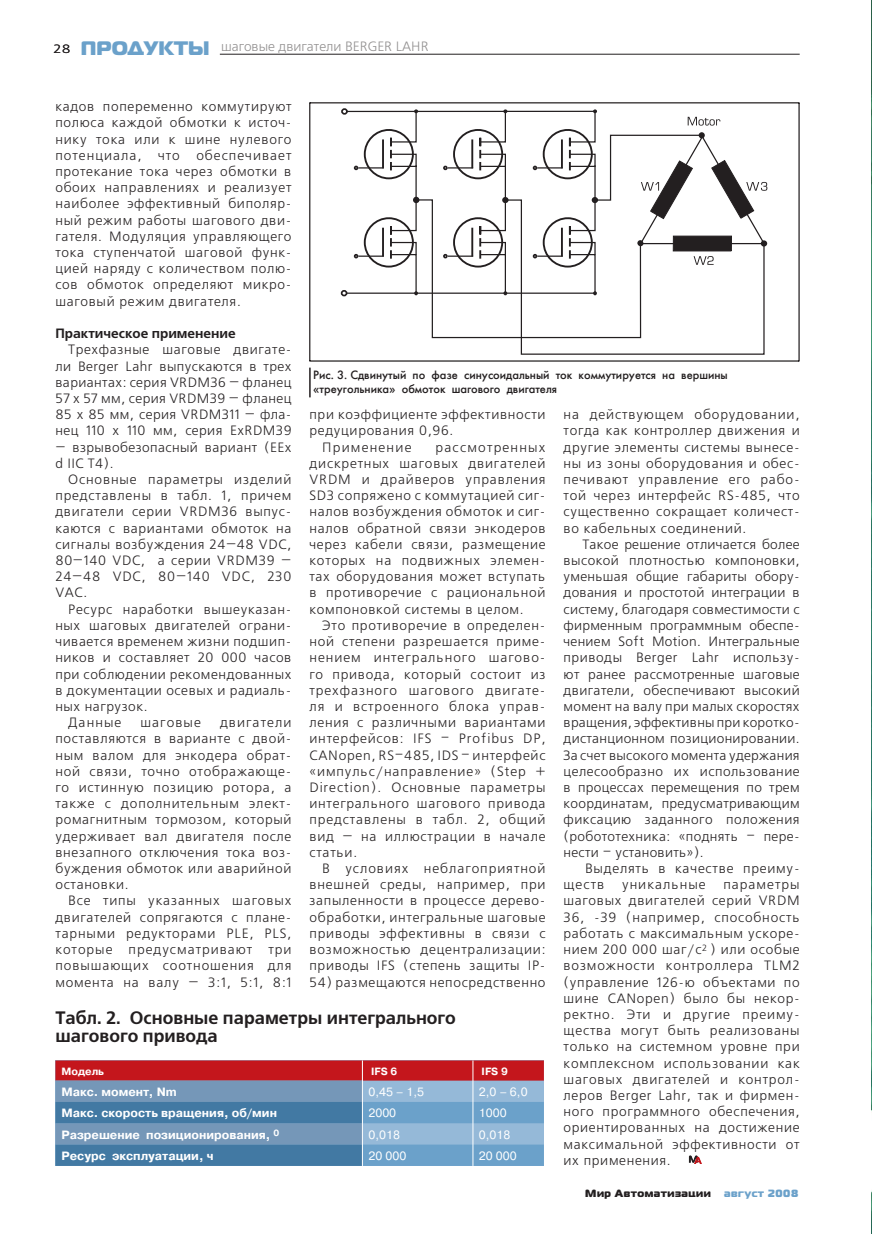
<style>
.page{position:relative;width:872px;height:1234px;background:#fff}
.page>*{position:absolute;margin:0;border:0;box-sizing:border-box;transform-origin:0 0}
.t1{font:700 18px/18px "Free Set C";letter-spacing:.005em;color:#231f20}
.t2{font:13.5px/16.2px "Free Set C";letter-spacing:.055em;color:#231f20;text-align:justify}
.t3{font:13.5px/16.2px "Free Set C";letter-spacing:.035em;color:#231f20}
.t4{font:13.5px "Free Set C";letter-spacing:.005em;color:#918f8f}
.t5{font:700 13.5px "Free Set C";letter-spacing:.005em;color:#231f20}
.t6{font:13.5px "Free Set C";letter-spacing:.095em;color:#231f20}
.t7{font:13.5px "Free Set C";letter-spacing:.08em;color:#231f20}
.t8{font:13.5px "Free Set C";letter-spacing:.085em;color:#231f20}
.t9{font:12px/14.4px "Futuris C";letter-spacing:.005em;color:#231f20}
.t10{font:700 12px "Pragmatica C";letter-spacing:.005em;color:#fff}
.t11{font:12px "Pragmatica C";letter-spacing:.005em;color:#fff}
.t12{font:12px "Free Set C";color:#231f20;scale:1.2 1}
.t13{font:10.5px "Magistral Black C";letter-spacing:.055em;color:#231f20}
.t14{font:700 10.5px "Pragmatica C";letter-spacing:.005em;color:#fff}
.t15{font:10.5px "Magistral Black C";letter-spacing:.055em;color:#6ba1ca}
.s1{font-family:"Magistral Black C";font-size:19.5px;color:#6ba1ca}
</style>
<div class="page">
<hr style="left:220px;top:54px;width:579px;height:1px;background:#231f20">
<svg style="left:689px;top:1155px;width:13px;height:8px"></svg>
<svg style="left:55px;top:1060px;width:489px;height:105px;background:#7b7e9d"></svg>
<hr style="left:309px;top:367px;width:2px;height:30px;background:#231f20">
<div style="left:364px;top:129px;width:50px;height:50px;border:2px solid #231f20;border-radius:50%"></div>
<svg style="left:354px;top:166px;width:30px;height:4px"></svg>
<hr style="left:382px;top:139px;width:2px;height:29px;background:#231f20">
<div style="left:364px;top:217px;width:50px;height:50px;border:2px solid #231f20;border-radius:50%"></div>
<hr style="left:358px;top:255px;width:26px;height:2px;background:#231f20">
<svg style="left:354px;top:254px;width:4px;height:4px"></svg>
<hr style="left:382px;top:228px;width:2px;height:28px;background:#231f20">
<hr style="left:347px;top:111px;width:248px;height:1px;background:#231f20">
<div style="left:341px;top:108px;width:7px;height:7px;border:2px solid #231f20;border-radius:50%"></div>
<hr style="left:346px;top:292px;width:249px;height:2px;background:#231f20">
<svg style="left:341px;top:290px;width:6px;height:6px"></svg>
<svg style="left:520px;top:339px;width:245px;height:16px"></svg>
<svg style="left:390px;top:109px;width:377px;height:230px"></svg>
<hr style="left:310px;top:102px;width:489px;height:1px;background:#231f20">
<hr style="left:798px;top:103px;width:1px;height:258px;background:#231f20">
<hr style="left:309px;top:360px;width:490px;height:1px;background:#231f20">
<hr style="left:309px;top:102px;width:1px;height:259px;background:#231f20">
<img style="left:871px;top:1px;width:1px;height:1231px">
<p class="t12" style="left:54px;top:43px;width:16px">28</p>
<p class="t4" style="left:81px;top:39px;width:349px"><span class="s1">ПРОДУКТЫ</span> шаговые двигатели BERGER LAHR</p>
<p class="t2" style="left:55px;top:99px;width:238px">кадов попеременно коммутируют полюса каждой обмотки к источ&shy;нику тока или к шине нулевого потенциала, что обеспечивает протекание тока через обмотки в обоих направлениях и реализует наиболее эффективный биполяр&shy;ный режим работы шагового дви&shy;гателя. Модуляция управляющего тока ступенчатой шаговой функ&shy;цией наряду с количеством полю&shy;сов обмоток определяют микро&shy;шаговый режим двигателя.</p>
<p class="t5" style="left:55px;top:326px;width:182px">Практическое применение</p>
<p class="t2" style="left:55px;top:342px;width:238px;text-indent:13px">Трехфазные шаговые двигате&shy;ли Berger Lahr выпускаются в трех вариантах: серия VRDM36 — фланец 57 х 57 мм, серия VRDM39 — фланец 85 х 85 мм, серия VRDM311 — фла&shy;нец 110 х 110 мм, серия ExRDM39</p>
<p class="t3" style="left:55px;top:439px;width:237px">— взрывобезопасный вариант (ЕEх d IIC T4).</p>
<p class="t2" style="left:55px;top:472px;width:237px;text-indent:13px">Основные параметры изделий представлены в табл. 1, причем двигатели серии VRDM36 выпус&shy;каются с вариантами обмоток на сигналы возбуждения 24—48 VDC, 80—140 VDC, а серии VRDM39 — 24—48 VDC, 80—140 VDC, 230<br>VAC.</p>
<p class="t2" style="left:68px;top:601px;width:225px">Ресурс наработки вышеуказан-</p>
<p class="t2" style="left:55px;top:617px;width:238px">ных шаговых двигателей ограни-</p>
<p class="t2" style="left:55px;top:634px;width:237px">чивается временем жизни подшип-</p>
<p class="t2" style="left:55px;top:650px;width:237px">ников и составляет 20 000 часов</p>
<p class="t2" style="left:55px;top:666px;width:237px">при соблюдении рекомендованных</p>
<p class="t2" style="left:55px;top:682px;width:237px">в документации осевых и радиаль-</p>
<p class="t2" style="left:55px;top:698px;width:94px">ных нагрузок.</p>
<p class="t2" style="left:68px;top:715px;width:55px">Данные</p>
<p class="t8" style="left:140px;top:715px;width:62px">шаговые</p>
<p class="t9" style="left:313px;top:367px;width:416px">Рис. 3. Сдвинутый по фазе синусоидальный ток коммутируется на вершины «треугольника» обмоток шагового двигателя</p>
<p class="t2" style="left:563px;top:407px;width:238px">на действующем оборудовании, тогда как контроллер движения и другие элементы системы вынесе&shy;ны из зоны оборудования и обес&shy;печивают управление его рабо&shy;той через интерфейс RS-485, что существенно сокращает количест&shy;во кабельных соединений.</p>
<p class="t2" style="left:563px;top:536px;width:238px;text-indent:19px">Такое решение отличается более высокой плотностью компоновки, уменьшая общие габариты обору&shy;дования и простотой интеграции в систему, благодаря совместимости с фирменным программным обеспе&shy;чением Soft Motion. Интегральные приводы Berger Lahr использу&shy;ют ранее рассмотренные шаговые двигатели, обеспечивают высокий момент на валу при малых скоростях вращения, эффективныпри коротко&shy;дистанционном позиционировании.<br>За счет высокого момента удержания целесообразно их использование в процессах перемещения по трем координатам, предусматривающим фиксацию заданного положения (робототехника: «поднять – пере&shy;нести – установить»).</p>
<p class="t2" style="left:563px;top:860px;width:238px;text-indent:21px">Выделять в качестве преиму&shy;ществ</p>
<p class="t2" style="left:309px;top:407px;width:237px">при коэффициенте эффективности</p>
<p class="t2" style="left:309px;top:423px;width:145px">редуцирования 0,96.</p>
<p class="t6" style="left:322px;top:439px;width:91px">Применение</p>
<p class="t2" style="left:309px;top:439px;width:237px;text-indent:126px">рассмотренных дискретных шаговых двигателей VRDM и драйверов управления SD3 сопряжено с коммутацией сиг&shy;налов возбуждения обмоток и сиг&shy;налов обратной связи энкодеров через кабели связи, размещение которых на подвижных элемен&shy;тах оборудования может вступать в противоречие с рациональной компоновкой системы в целом.</p>
<p class="t2" style="left:309px;top:617px;width:237px;text-indent:13px">Это противоречие в определен&shy;ной степени разрешается приме&shy;нением интегрального шагово&shy;го привода, который состоит из трехфазного шагового двигате&shy;ля и встроенного блока управ&shy;ления с различными вариантами интерфейсов: IFS – Profibus DP, CANopen, RS–485, IDS – интерфейс «импульс/направление» (Step + Direction). Основные параметры интегрального шагового привода представлены в табл. 2, общий вид — на иллюстрации в начале статьи.</p>
<p class="t2" style="left:309px;top:860px;width:237px;text-indent:13px">В условиях неблагоприятной внешней среды, например, при запыленности в процессе дерево&shy;обработки, интегральные шаговые приводы эффективны в связи с возможностью децентрализации: приводы IFS (степень защиты IP-</p>
<p class="t2" style="left:309px;top:974px;width:237px">54) размещаются непосредственно</p>
<p class="t2" style="left:55px;top:715px;width:238px;text-indent:165px">двигатели поставляются в варианте с двой&shy;ным валом для энкодера обрат&shy;ной связи, точно отображающе&shy;го истинную позицию ротора, а также с дополнительным элект&shy;ромагнитным тормозом, который удерживает вал двигателя после внезапного отключения тока воз&shy;буждения обмоток или аварийной остановки.</p>
<p class="t2" style="left:55px;top:893px;width:238px;text-indent:13px">Все типы указанных шаговых двигателей сопрягаются с плане&shy;тарными редукторами PLE, PLS, которые предусматривают три повышающих соотношения для момента на валу — 3:1, 5:1, 8:1</p>
<p class="t2" style="left:563px;top:877px;width:238px;text-indent:160px">параметры шаговых двигателей серий VRDM 36, -39 (например, способность работать с максимальным ускоре&shy;нием 200 000 шаг/с<sup>2</sup> ) или особые возможности контроллера TLM2 (управление 126-ю объектами по шине CANopen) было бы некор&shy;ректно. Эти и другие преиму&shy;щества могут быть реализованы только на системном уровне при комплексном использовании как шаговых двигателей и контрол&shy;леров Berger Lahr, так и фирмен&shy;ного программного обеспечения, ориентированных на достижение максимальной эффективности от их применения.</p>
<p class="t7" style="left:622px;top:877px;width:85px">уникальные</p>
<h1 class="t1" style="left:55px;top:1009px;width:402px">Табл. 2. Основные параметры интегрального шагового привода</h1>
<p class="t14" style="left:61px;top:1064px;width:44px">Модель</p>
<p class="t14" style="left:371px;top:1064px;width:28px">IFS 6</p>
<p class="t14" style="left:482px;top:1064px;width:28px">IFS 9</p>
<p class="t10" style="left:61px;top:1084px;width:117px">Макс. момент, Nm</p>
<p class="t11" style="left:368px;top:1084px;width:57px">0,45 – 1,5</p>
<p class="t11" style="left:479px;top:1084px;width:50px">2,0 – 6,0</p>
<p class="t10" style="left:61px;top:1106px;width:217px">Макс. скорость вращения, об/мин</p>
<p class="t11" style="left:368px;top:1106px;width:29px">2000</p>
<p class="t11" style="left:479px;top:1106px;width:29px">1000</p>
<p class="t10" style="left:61px;top:1127px;width:219px">Разрешение позиционирования, <sup>0</sup></p>
<p class="t11" style="left:368px;top:1127px;width:33px">0,018</p>
<p class="t11" style="left:479px;top:1127px;width:33px">0,018</p>
<p class="t10" style="left:61px;top:1148px;width:154px">Ресурс эксплуатации, ч</p>
<p class="t11" style="left:368px;top:1148px;width:39px">20 000</p>
<p class="t11" style="left:479px;top:1148px;width:39px">20 000</p>
<p class="t13" style="left:585px;top:1186px;width:127px">Мир Автоматизации</p>
<p class="t15" style="left:724px;top:1186px;width:75px">август 2008</p>
</div>
